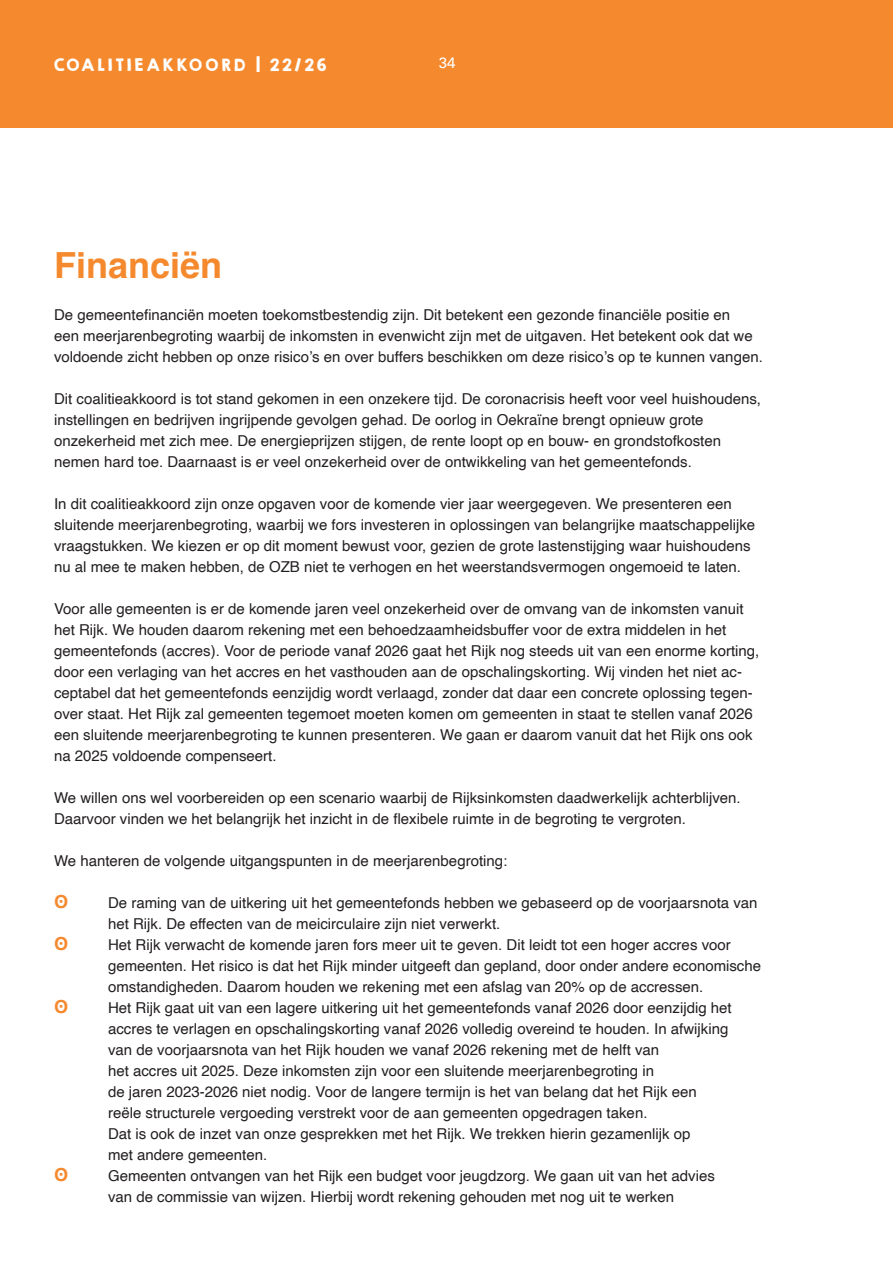
<style>
.page{position:relative;width:893px;height:1263px;background:#fff}
.page>*{position:absolute;margin:0;border:0;box-sizing:border-box;transform-origin:0 0}
.t1{font:700 36px "Helvetica";color:#f5892e}
.t2{font:15.15px "KG Second Chances Solid";letter-spacing:.21em;color:#fff}
.t3{font:15px/21px "Helvetica";color:#231f20}
.t4{font:15px "Univers";color:#fff}
</style>
<div class="page">
<div style="left:856px;top:0;width:37px;height:128px;background:#f5892e"></div>
<div style="left:0;top:0;width:856px;height:128px;background:#f5892e"></div>
<hr style="left:257px;top:56px;width:3px;height:16px;background:#fff">
<p class="t2" style="left:54px;top:55px;width:193px">COALITIEAKKOORD</p>
<p class="t2" style="left:270px;top:55px;width:58px">22/26</p>
<p class="t4" style="left:439px;top:53px;width:18px">34</p>
<h1 class="t1" style="left:54px;top:243px;width:170px">Financiën</h1>
<p class="t3" style="left:54px;top:305px;width:710px">De gemeentefinanciën moeten toekomstbestendig zijn. Dit betekent een gezonde financiële positie en<br>een meerjarenbegroting waarbij de inkomsten in evenwicht zijn met de uitgaven. Het betekent ook dat we voldoende zicht hebben op onze risico’s en over buffers beschikken om deze risico’s op te kunnen vangen.</p>
<p class="t3" style="left:54px;top:389px;width:708px">Dit coalitieakkoord is tot stand gekomen in een onzekere tijd. De coronacrisis heeft voor veel huishoudens, instellingen en bedrijven ingrijpende gevolgen gehad. De oorlog in Oekraïne brengt opnieuw grote onzekerheid met zich mee. De energieprijzen stijgen, de rente loopt op en bouw- en grondstofkosten nemen hard toe. Daarnaast is er veel onzekerheid over de ontwikkeling van het gemeentefonds.</p>
<p class="t3" style="left:54px;top:494px;width:703px">In dit coalitieakkoord zijn onze opgaven voor de komende vier jaar weergegeven. We presenteren een sluitende meerjarenbegroting, waarbij we fors investeren in oplossingen van belangrijke maatschappelijke vraagstukken. We kiezen er op dit moment bewust voor, gezien de grote lastenstijging waar huishoudens nu al mee te maken hebben, de OZB niet te verhogen en het weerstandsvermogen ongemoeid te laten.</p>
<p class="t3" style="left:54px;top:599px;width:707px">Voor alle gemeenten is er de komende jaren veel onzekerheid over de omvang van de inkomsten vanuit het Rijk. We houden daarom rekening met een behoedzaamheidsbuffer voor de extra middelen in het gemeentefonds (accres). Voor de periode vanaf 2026 gaat het Rijk nog steeds uit van een enorme korting, door een verlaging van het accres en het vasthouden aan de opschalingskorting. Wij vinden het niet ac&shy;ceptabel dat het gemeentefonds eenzijdig wordt verlaagd, zonder dat daar een concrete oplossing tegen&shy;over staat. Het Rijk zal gemeenten tegemoet moeten komen om gemeenten in staat te stellen vanaf 2026 een sluitende meerjarenbegroting te kunnen presenteren. We gaan er daarom vanuit dat het Rijk ons ook na 2025 voldoende compenseert.</p>
<p class="t3" style="left:54px;top:788px;width:688px">We willen ons wel voorbereiden op een scenario waarbij de Rijksinkomsten daadwerkelijk achterblijven.<br>Daarvoor vinden we het belangrijk het inzicht in de flexibele ruimte in de begroting te vergroten.</p>
<p class="t3" style="left:54px;top:851px;width:455px">We hanteren de volgende uitgangspunten in de meerjarenbegroting:</p>
<p class="t3" style="left:108px;top:893px;width:655px">De raming van de uitkering uit het gemeentefonds hebben we gebaseerd op de voorjaarsnota van het Rijk. De effecten van de meicirculaire zijn niet verwerkt.<br>Het Rijk verwacht de komende jaren fors meer uit te geven. Dit leidt tot een hoger accres voor gemeenten. Het risico is dat het Rijk minder uitgeeft dan gepland, door onder andere economische omstandigheden. Daarom houden we rekening met een afslag van 20% op de accressen.<br>Het Rijk gaat uit van een lagere uitkering uit het gemeentefonds vanaf 2026 door eenzijdig het accres te verlagen en opschalingskorting vanaf 2026 volledig overeind te houden. In afwijking<br>van de voorjaarsnota van het Rijk houden we vanaf 2026 rekening met de helft van<br>het accres uit 2025. Deze inkomsten zijn voor een sluitende meerjarenbegroting in<br>de jaren 2023-2026 niet nodig. Voor de langere termijn is het van belang dat het Rijk een<br>reële structurele vergoeding verstrekt voor de aan gemeenten opgedragen taken.<br>Dat is ook de inzet van onze gesprekken met het Rijk. We trekken hierin gezamenlijk op<br>met andere gemeenten.<br>Gemeenten ontvangen van het Rijk een budget voor jeugdzorg. We gaan uit van het advies<br>van de commissie van wijzen. Hierbij wordt rekening gehouden met nog uit te werken</p>
</div>
